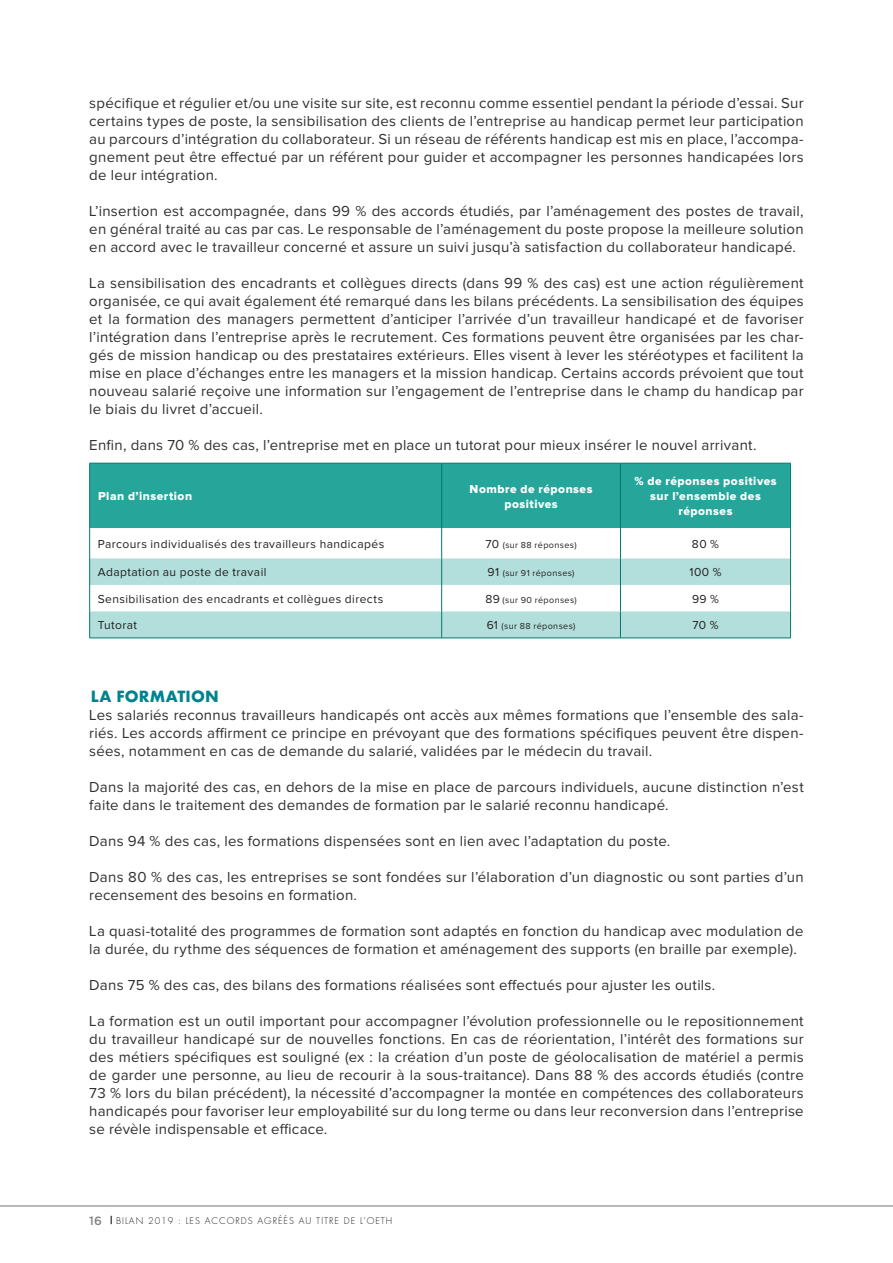
<style>
.page{position:relative;width:893px;height:1263px;background:#fff}
.page>*{position:absolute;margin:0;border:0;box-sizing:border-box;transform-origin:0 0}
.TEXTE_COURANT{font:15px/18px "Proxima Nova";letter-spacing:.015em;color:#312f30;text-align:justify}
._03_sous_titre{font:700 15px "Futura";letter-spacing:.015em;color:#00838f}
.texte_tablo_gauche{font:12px "Proxima Nova";letter-spacing:.035em;color:#231f20}
.text_courant_entete{font:12px/15px "Proxima Nova Extrabld";letter-spacing:.045em;color:#fff;text-align:center}
.TEXTE_TABLO{font:12px "Proxima Nova";letter-spacing:.04em;color:#231f20}
.texte_tablo_gauche-2{font:9px "Proxima Nova";letter-spacing:.045em;color:#231f20}
.t1{font:300 9px "Futura";letter-spacing:.11em;color:#231f20}
.s1{font-size:12px}
.s2{font-family:"Gotham";font-weight:500;font-size:12px;color:#808285}
</style>
<div class="page">
<div style="left:90px;top:464px;width:700px;height:64px;background:#26a69a"></div>
<svg style="left:90px;top:558px;width:700px;height:79px;fill:#b2dfdb"></svg>
<hr style="left:89px;top:463px;width:353px;height:1px;background:#00796b">
<hr style="left:89px;top:464px;width:1px;height:64px;background:#00796b">
<hr style="left:442px;top:463px;width:178px;height:1px;background:#00796b">
<hr style="left:620px;top:463px;width:171px;height:1px;background:#00796b">
<hr style="left:89px;top:528px;width:1px;height:30px;background:#00796b">
<svg style="left:89px;top:558px;width:1px;height:79px"></svg>
<hr style="left:89px;top:637px;width:353px;height:1px;background:#00796b">
<hr style="left:442px;top:637px;width:178px;height:1px;background:#00796b">
<hr style="left:620px;top:637px;width:171px;height:1px;background:#00796b">
<hr style="left:790px;top:464px;width:1px;height:64px;background:#00796b">
<hr style="left:790px;top:528px;width:1px;height:30px;background:#00796b">
<svg style="left:790px;top:558px;width:1px;height:79px"></svg>
<hr style="left:441px;top:464px;width:1px;height:64px;background:#00796b">
<hr style="left:620px;top:464px;width:1px;height:64px;background:#00796b">
<hr style="left:441px;top:528px;width:1px;height:30px;background:#00796b">
<hr style="left:620px;top:528px;width:1px;height:30px;background:#00796b">
<svg style="left:441px;top:558px;width:1px;height:79px"></svg>
<svg style="left:620px;top:558px;width:1px;height:79px"></svg>
<hr style="left:0;top:1206px;width:893px;height:1px;background:#79716f">
<p class="TEXTE_COURANT" style="left:89px;top:95px;width:716px">spécifique et régulier et/ou une visite sur site, est reconnu comme essentiel pendant la période d’essai. Sur certains types de poste, la sensibilisation des clients de l’entreprise au handicap permet leur participation au parcours d’intégration du collaborateur. Si un réseau de référents handicap est mis en place, l’accompa&shy;gnement peut être effectué par un référent pour guider et accompagner les personnes handicapées lors de leur intégration.</p>
<p class="TEXTE_COURANT" style="left:89px;top:203px;width:716px">L’insertion est accompagnée, dans 99 % des accords étudiés, par l’aménagement des postes de travail, en général traité au cas par cas. Le responsable de l’aménagement du poste propose la meilleure solution en accord avec le travailleur concerné et assure un suivi jusqu’à satisfaction du collaborateur handicapé.</p>
<p class="TEXTE_COURANT" style="left:89px;top:275px;width:716px">La sensibilisation des encadrants et collègues directs (dans 99 % des cas) est une action régulièrement organisée, ce qui avait également été remarqué dans les bilans précédents. La sensibilisation des équipes et la formation des managers permettent d’anticiper l’arrivée d’un travailleur handicapé et de favoriser l’intégration dans l’entreprise après le recrutement. Ces formations peuvent être organisées par les char&shy;gés de mission handicap ou des prestataires extérieurs. Elles visent à lever les stéréotypes et facilitent la mise en place d’échanges entre les managers et la mission handicap. Certains accords prévoient que tout nouveau salarié reçoive une information sur l’engagement de l’entreprise dans le champ du handicap par le biais du livret d’accueil.</p>
<p class="TEXTE_COURANT" style="left:89px;top:437px;width:669px">Enfin, dans 70 % des cas, l’entreprise met en place un tutorat pour mieux insérer le nouvel arrivant.</p>
<p class="text_courant_entete" style="left:98px;top:489px;width:96px">Plan d’insertion</p>
<p class="text_courant_entete" style="left:470px;top:482px;width:124px">Nombre de réponses positives</p>
<p class="text_courant_entete" style="left:634px;top:474px;width:144px">% de réponses positives sur l’ensemble des réponses</p>
<p class="texte_tablo_gauche" style="left:98px;top:539px;width:288px">Parcours individualisés des travailleurs handicapés</p>
<p class="texte_tablo_gauche-2" style="left:485px;top:541px;width:93px"><span class="s1">70</span> (sur 88 réponses)</p>
<p class="TEXTE_TABLO" style="left:692px;top:539px;width:29px">80 %</p>
<p class="texte_tablo_gauche" style="left:98px;top:567px;width:170px">Adaptation au poste de travail</p>
<p class="texte_tablo_gauche-2" style="left:488px;top:569px;width:88px"><span class="s1">91</span> (sur 91 réponses)</p>
<p class="TEXTE_TABLO" style="left:689px;top:567px;width:34px">100 %</p>
<p class="texte_tablo_gauche" style="left:98px;top:593px;width:287px">Sensibilisation des encadrants et collègues directs</p>
<p class="texte_tablo_gauche-2" style="left:485px;top:596px;width:93px"><span class="s1">89</span> (sur 90 réponses)</p>
<p class="TEXTE_TABLO" style="left:692px;top:593px;width:28px">99 %</p>
<p class="texte_tablo_gauche" style="left:98px;top:620px;width:41px">Tutorat</p>
<p class="texte_tablo_gauche-2" style="left:487px;top:622px;width:90px"><span class="s1">61</span> (sur 88 réponses)</p>
<p class="TEXTE_TABLO" style="left:692px;top:620px;width:28px">70 %</p>
<p class="_03_sous_titre" style="left:91px;top:686px;width:130px">LA FORMATION</p>
<p class="TEXTE_COURANT" style="left:89px;top:707px;width:716px">Les salariés reconnus travailleurs handicapés ont accès aux mêmes formations que l’ensemble des sala&shy;riés. Les accords affirment ce principe en prévoyant que des formations spécifiques peuvent être dispen&shy;sées, notamment en cas de demande du salarié, validées par le médecin du travail.</p>
<p class="TEXTE_COURANT" style="left:89px;top:779px;width:716px">Dans la majorité des cas, en dehors de la mise en place de parcours individuels, aucune distinction n’est faite dans le traitement des demandes de formation par le salarié reconnu handicapé.</p>
<p class="TEXTE_COURANT" style="left:89px;top:833px;width:583px">Dans 94 % des cas, les formations dispensées sont en lien avec l’adaptation du poste.</p>
<p class="TEXTE_COURANT" style="left:89px;top:869px;width:716px">Dans 80 % des cas, les entreprises se sont fondées sur l’élaboration d’un diagnostic ou sont parties d’un recensement des besoins en formation.</p>
<p class="TEXTE_COURANT" style="left:89px;top:923px;width:716px">La quasi-totalité des programmes de formation sont adaptés en fonction du handicap avec modulation de la durée, du rythme des séquences de formation et aménagement des supports (en braille par exemple).</p>
<p class="TEXTE_COURANT" style="left:89px;top:977px;width:628px">Dans 75 % des cas, des bilans des formations réalisées sont effectués pour ajuster les outils.</p>
<p class="TEXTE_COURANT" style="left:89px;top:1013px;width:716px">La formation est un outil important pour accompagner l’évolution professionnelle ou le repositionnement du travailleur handicapé sur de nouvelles fonctions. En cas de réorientation, l’intérêt des formations sur des métiers spécifiques est souligné (ex : la création d’un poste de géolocalisation de matériel a permis de garder une personne, au lieu de recourir à la sous-traitance). Dans 88 % des accords étudiés (contre 73 % lors du bilan précédent), la nécessité d’accompagner la montée en compétences des collaborateurs handicapés pour favoriser leur employabilité sur du long terme ou dans leur reconversion dans l’entreprise se révèle indispensable et efficace.</p>
<p class="t1" style="left:89px;top:1215px;width:305px"><span class="s2">16</span> BILAN 2019 : LES ACCORDS AGRÉÉS AU TITRE DE L’OETH</p>
</div>
